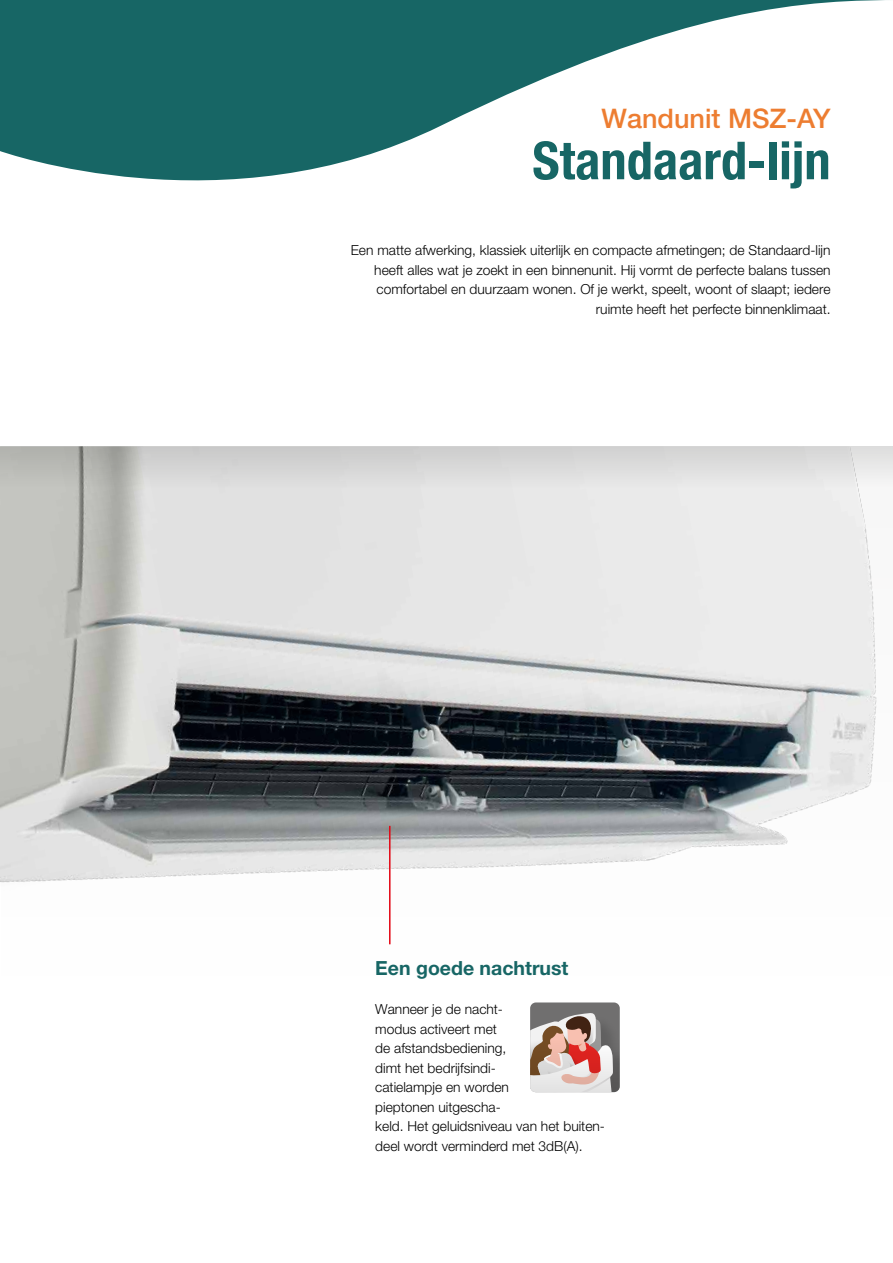
<style>
.page{position:relative;width:893px;height:1263px;background:#fff}
.page>*{position:absolute;margin:0;border:0;box-sizing:border-box;transform-origin:0 0}
.t1{font:700 condensed 52.5px "Helvetica Neue LT Std";color:#176665}
.t2{font:500 27px "Helvetica Neue LT Std";color:#ed7d31}
.t3{font:700 19.5px "Helvetica Neue LT Std";color:#176665}
.t4{font:300 13.8px/19.5px "Helvetica Neue LT Std";color:#000}
</style>
<div class="page">
<img style="left:0;top:487px;width:877px;height:458px">
<hr style="left:389px;top:826px;width:2px;height:118px;background:#e30613">
<svg style="left:0;top:446px;width:893px;height:41px;fill:#d7d7d7"></svg>
<svg style="left:530px;top:1002px;width:90px;height:90px"></svg>
<svg style="left:0;top:0;width:885px;height:181px;fill:#176665"></svg>
<h2 class="t2" style="left:602px;top:102px;width:231px">Wandunit MSZ-AY</h2>
<h1 class="t1" style="left:532px;top:129px;width:300px">Standaard-lijn</h1>
<p class="t4" style="left:351px;top:240px;width:481px;text-align:right">Een matte afwerking, klassiek uiterlijk en compacte afmetingen; de Standaard-lijn heeft alles wat je zoekt in een binnenunit. Hij vormt de perfecte balans tussen comfortabel en duurzaam wonen. Of je werkt, speelt, woont of slaapt; iedere ruimte heeft het perfecte binnenklimaat.</p>
<h3 class="t3" style="left:375px;top:956px;width:195px">Een goede nachtrust</h3>
<p class="t4" style="left:375px;top:999px;width:231px">Wanneer je de nacht-<br>modus activeert met<br>de afstandsbediening,<br>dimt het bedrijfsindi-<br>catielampje en worden<br>pieptonen uitgescha-<br>keld. Het geluidsniveau van het buiten&shy;deel wordt verminderd met 3dB(A).</p>
</div>
